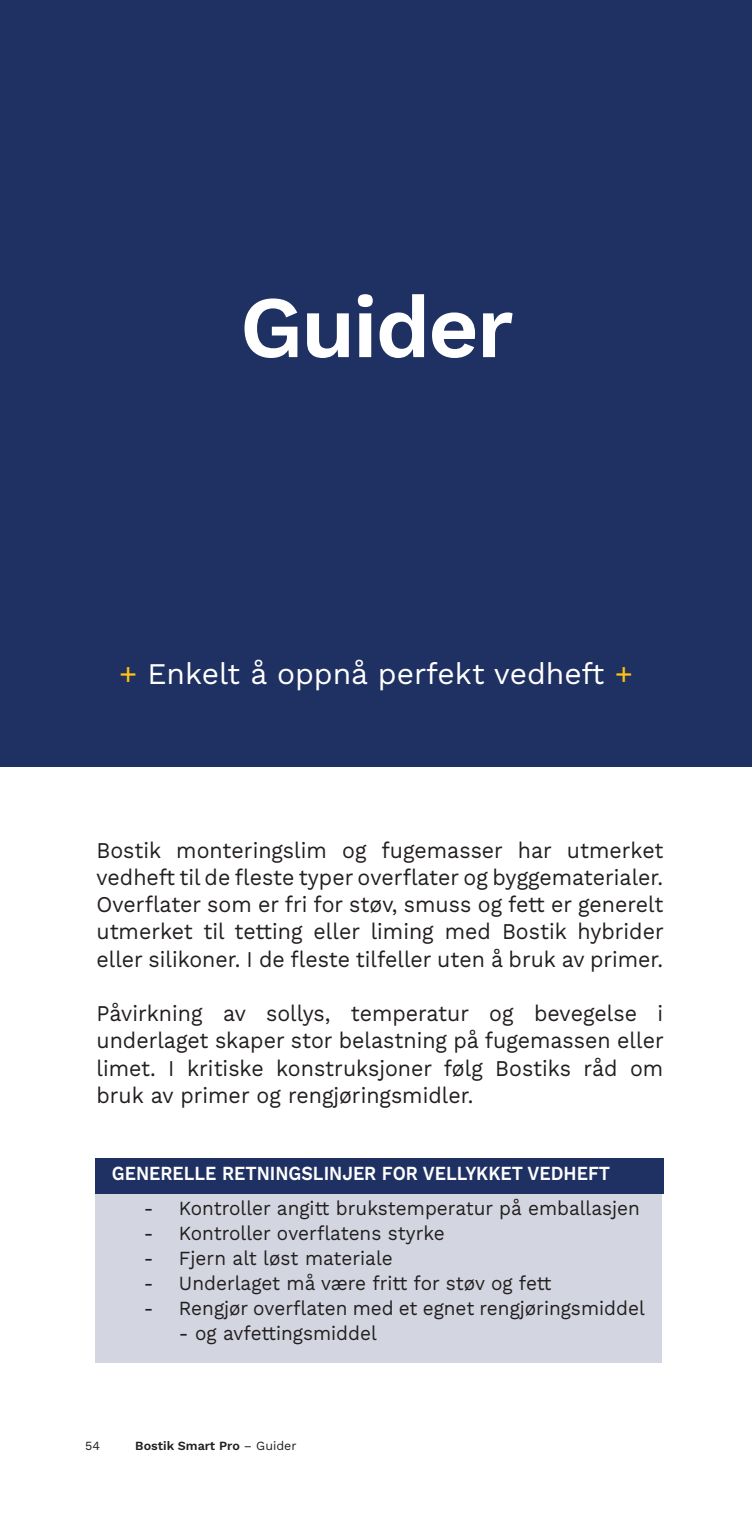
<style>
.page{position:relative;width:752px;height:1531px;background:#fff}
.page>*{position:absolute;margin:0;border:0;box-sizing:border-box;transform-origin:0 0}
.t1{font:600 87.5px "Work Sans";letter-spacing:-.025em;color:#fff}
.t2{font:30px "Work Sans";color:#fff}
.t3{font:22.5px/27.2px "Work Sans";color:#231f20;text-align:justify;scale:.95 1}
.t4{font:20px "Work Sans";color:#231f20;scale:.95 1}
.t5{font:600 20px "Work Sans";color:#fff;scale:.89 1}
.t6{font:600 12.5px "Work Sans";color:#231f20}
.t7{font:12.5px "Work Sans";color:#231f20}
.s1{color:#fec210}
.s2{font-weight:400}
</style>
<div class="page">
<div style="left:95px;top:1194px;width:566px;height:169px;background:#d3d6e0"></div>
<div style="left:95px;top:1158px;width:567px;height:36px;background:#1f3162"></div>
<div style="left:0;top:0;width:751px;height:767px;background:#1f3162"></div>
<h1 class="t1" style="left:240px;top:261px;width:275px">Guider</h1>
<h2 class="t2" style="left:119px;top:651px;width:515px"><span class="s1">+</span> Enkelt å oppnå perfekt vedheft <span class="s1">+</span></h2>
<p class="t3" style="left:96px;top:835px;width:598px">Bostik monteringslim og fugemasser har utmerket vedheft til de fleste typer overflater og byggematerialer.<br>Overflater som er fri for støv, smuss og fett er generelt utmerket til tetting eller liming med Bostik hybrider eller silikoner. I de fleste tilfeller uten å bruk av primer.</p>
<p class="t3" style="left:96px;top:999px;width:598px">Påvirkning av sollys, temperatur og bevegelse i underlaget skaper stor belastning på fugemassen eller limet. I kritiske konstruksjoner følg Bostiks råd om bruk av primer og rengjøringsmidler.</p>
<p class="t5" style="left:112px;top:1158px;width:561px">GENERELLE RETNINGSLINJER FOR VELLYKKET VEDHEFT</p>
<p class="t4" style="left:144px;top:1193px;width:523px">- Kontroller angitt brukstemperatur på emballasjen</p>
<p class="t4" style="left:144px;top:1218px;width:318px">- Kontroller overflatens styrke</p>
<p class="t4" style="left:144px;top:1243px;width:263px">- Fjern alt løst materiale</p>
<p class="t4" style="left:144px;top:1268px;width:430px">- Underlaget må være fritt for støv og fett</p>
<p class="t4" style="left:144px;top:1293px;width:528px">- Rengjør overflaten med et egnet rengjøringsmiddel</p>
<p class="t4" style="left:179px;top:1318px;width:210px">- og avfettingsmiddel</p>
<p class="t7" style="left:85px;top:1436px;width:16px">54</p>
<p class="t6" style="left:135px;top:1436px;width:163px">Bostik Smart Pro <span class="s2">– Guider</span></p>
</div>
